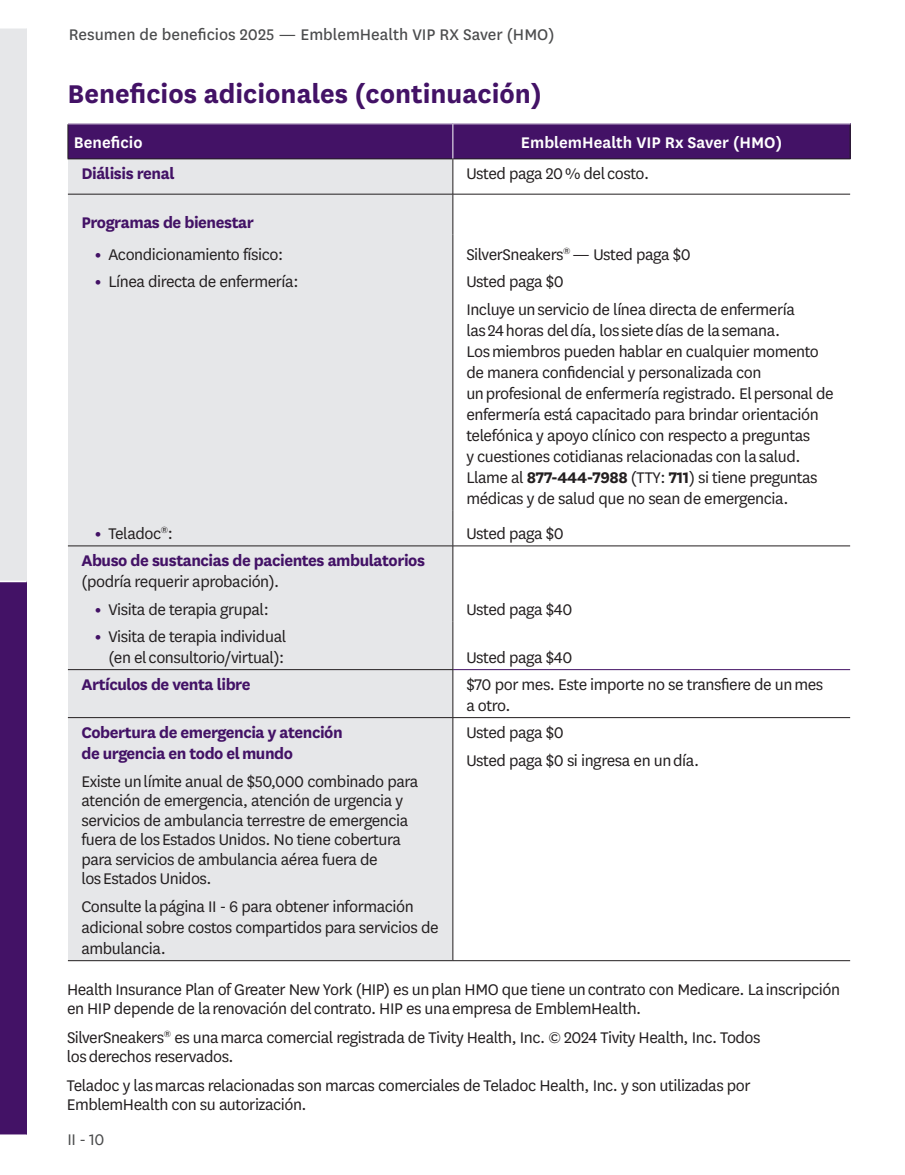
<style>
.page{position:relative;width:905px;height:1175px;background:#fff}
.page>*{position:absolute;margin:0;border:0;box-sizing:border-box;transform-origin:0 0}
.t1{font:700 30px "National";color:#431266}
.t2{font:18px/21px "National";letter-spacing:-.025em;color:#231f20}
.t3{font:700 18px/21px "National";letter-spacing:-.025em;color:#431266}
.t4{font:18px "National";color:#4b4c4d}
.t5{font:600 18px "National";color:#fff}
.t6{font:18px "National";color:#4b4c4d}
.s1{font-weight:800;color:#431266}
.s2{font-weight:700}
</style>
<div class="page">
<div style="left:0;top:28px;width:27px;height:553px;background:#e6e7e9"></div>
<div style="left:0;top:581px;width:27px;height:554px;background:#431266"></div>
<hr style="left:0;top:580px;width:27px;height:2px;background:#fff">
<hr style="left:0;top:1134px;width:27px;height:2px;background:#fff">
<div style="left:68px;top:124px;width:385px;height:35px;background:#431266"></div>
<div style="left:453px;top:124px;width:397px;height:35px;background:#431266"></div>
<div style="left:68px;top:159px;width:385px;height:35px;background:#e6e7e9"></div>
<div style="left:68px;top:194px;width:385px;height:41px;background:#e6e7e9"></div>
<div style="left:68px;top:235px;width:385px;height:32px;background:#e6e7e9"></div>
<div style="left:68px;top:267px;width:385px;height:244px;background:#e6e7e9"></div>
<div style="left:68px;top:511px;width:385px;height:35px;background:#e6e7e9"></div>
<div style="left:68px;top:546px;width:385px;height:75px;background:#e6e7e9"></div>
<div style="left:68px;top:621px;width:385px;height:48px;background:#e6e7e9"></div>
<div style="left:68px;top:669px;width:385px;height:48px;background:#e6e7e9"></div>
<div style="left:68px;top:717px;width:385px;height:243px;background:#e6e7e9"></div>
<hr style="left:68px;top:124px;width:1px;height:34px;background:#231f20">
<hr style="left:68px;top:158px;width:385px;height:1px;background:#231f20">
<hr style="left:849px;top:124px;width:1px;height:34px;background:#231f20">
<hr style="left:453px;top:158px;width:397px;height:1px;background:#231f20">
<hr style="left:68px;top:669px;width:385px;height:1px;background:#231f20">
<hr style="left:453px;top:669px;width:397px;height:1px;background:#431266">
<hr style="left:452px;top:159px;width:1px;height:35px;background:#231f20">
<hr style="left:452px;top:194px;width:1px;height:41px;background:#231f20">
<hr style="left:452px;top:235px;width:1px;height:32px;background:#231f20">
<hr style="left:452px;top:267px;width:1px;height:244px;background:#231f20">
<hr style="left:452px;top:511px;width:1px;height:34px;background:#231f20">
<hr style="left:452px;top:546px;width:1px;height:75px;background:#231f20">
<hr style="left:452px;top:621px;width:1px;height:48px;background:#231f20">
<hr style="left:68px;top:545px;width:385px;height:1px;background:#231f20">
<hr style="left:453px;top:545px;width:397px;height:1px;background:#231f20">
<hr style="left:68px;top:194px;width:385px;height:1px;background:#231f20">
<hr style="left:453px;top:194px;width:397px;height:1px;background:#231f20">
<hr style="left:452px;top:670px;width:1px;height:47px;background:#231f20">
<hr style="left:452px;top:718px;width:1px;height:242px;background:#231f20">
<hr style="left:68px;top:717px;width:385px;height:1px;background:#231f20">
<hr style="left:453px;top:717px;width:397px;height:1px;background:#231f20">
<hr style="left:68px;top:960px;width:385px;height:1px;background:#231f20">
<hr style="left:453px;top:960px;width:397px;height:1px;background:#231f20">
<hr style="left:452px;top:124px;width:1px;height:34px;background:#fff">
<p class="t4" style="left:69px;top:23px;width:487px">Resumen de beneficios 2025 — EmblemHealth VIP RX Saver (HMO)</p>
<h1 class="t1" style="left:68px;top:73px;width:476px">Beneficios adicionales (continuación)</h1>
<p class="t5" style="left:74px;top:130px;width:70px">Beneficio</p>
<p class="t5" style="left:521px;top:130px;width:262px">EmblemHealth VIP Rx Saver (HMO)</p>
<p class="t3" style="left:81px;top:162px;width:95px">Diálisis renal</p>
<p class="t2" style="left:466px;top:162px;width:184px">Usted paga 20 % del costo.</p>
<p class="t3" style="left:81px;top:210px;width:174px">Programas de bienestar</p>
<p class="t2" style="left:95px;top:243px;width:190px"><span class="s1">•</span> Acondicionamiento físico:</p>
<p class="t2" style="left:95px;top:270px;width:205px"><span class="s1">•</span> Línea directa de enfermería:</p>
<p class="t2" style="left:466px;top:243px;width:226px">SilverSneakers<sup>®</sup> — Usted paga $0</p>
<p class="t2" style="left:466px;top:270px;width:99px">Usted paga $0</p>
<p class="t2" style="left:466px;top:298px;width:369px">Incluye un servicio de línea directa de enfermería<br>las 24 horas del día, los siete días de la semana.<br>Los miembros pueden hablar en cualquier momento de manera confidencial y personalizada con<br>un profesional de enfermería registrado. El personal de enfermería está capacitado para brindar orientación telefónica y apoyo clínico con respecto a preguntas<br>y cuestiones cotidianas relacionadas con la salud.<br>Llame al <span class="s2">877-444-7988</span> (TTY: <span class="s2">711</span>) si tiene preguntas médicas y de salud que no sean de emergencia.</p>
<p class="t2" style="left:466px;top:522px;width:99px">Usted paga $0</p>
<p class="t2" style="left:95px;top:522px;width:80px"><span class="s1">•</span> Teladoc<sup>®</sup>:</p>
<p class="t3" style="left:81px;top:549px;width:345px">Abuso de sustancias de pacientes ambulatorios</p>
<p class="t2" style="left:81px;top:570px;width:199px">(podría requerir aprobación).</p>
<p class="t2" style="left:95px;top:598px;width:175px"><span class="s1">•</span> Visita de terapia grupal:</p>
<p class="t2" style="left:95px;top:625px;width:193px;text-align:right"><span class="s1">•</span> Visita de terapia individual (en el consultorio/virtual):</p>
<p class="t2" style="left:466px;top:598px;width:107px">Usted paga $40</p>
<p class="t2" style="left:466px;top:646px;width:107px">Usted paga $40</p>
<p class="t3" style="left:81px;top:672px;width:170px">Artículos de venta libre</p>
<p class="t2" style="left:466px;top:673px;width:358px">$70 por mes. Este importe no se transfiere de un mes a otro.</p>
<p class="t3" style="left:81px;top:720px;width:263px">Cobertura de emergencia y atención de urgencia en todo el mundo</p>
<p class="t2" style="left:81px;top:770px;width:338px;line-height:19.5px">Existe un límite anual de $50,000 combinado para atención de emergencia, atención de urgencia y servicios de ambulancia terrestre de emergencia fuera de los Estados Unidos. No tiene cobertura para servicios de ambulancia aérea fuera de<br>los Estados Unidos.</p>
<p class="t2" style="left:81px;top:895px;width:358px">Consulte la página II - 6 para obtener información adicional sobre costos compartidos para servicios de ambulancia.</p>
<p class="t2" style="left:466px;top:721px;width:99px">Usted paga $0</p>
<p class="t2" style="left:466px;top:749px;width:234px">Usted paga $0 si ingresa en un día.</p>
<p class="t2" style="left:67px;top:978px;width:774px;line-height:19.5px">Health Insurance Plan of Greater New York (HIP) es un plan HMO que tiene un contrato con Medicare. La inscripción en HIP depende de la renovación del contrato. HIP es una empresa de EmblemHealth.</p>
<p class="t2" style="left:67px;top:1026px;width:695px;line-height:19.5px">SilverSneakers<sup>®</sup> es una marca comercial registrada de Tivity Health, Inc. © 2024 Tivity Health, Inc. Todos los derechos reservados.</p>
<p class="t2" style="left:67px;top:1074px;width:685px;line-height:19.5px">Teladoc y las marcas relacionadas son marcas comerciales de Teladoc Health, Inc. y son utilizadas por<br>EmblemHealth con su autorización.</p>
<p class="t6" style="left:68px;top:1127px;width:39px">II - 10</p>
</div>
